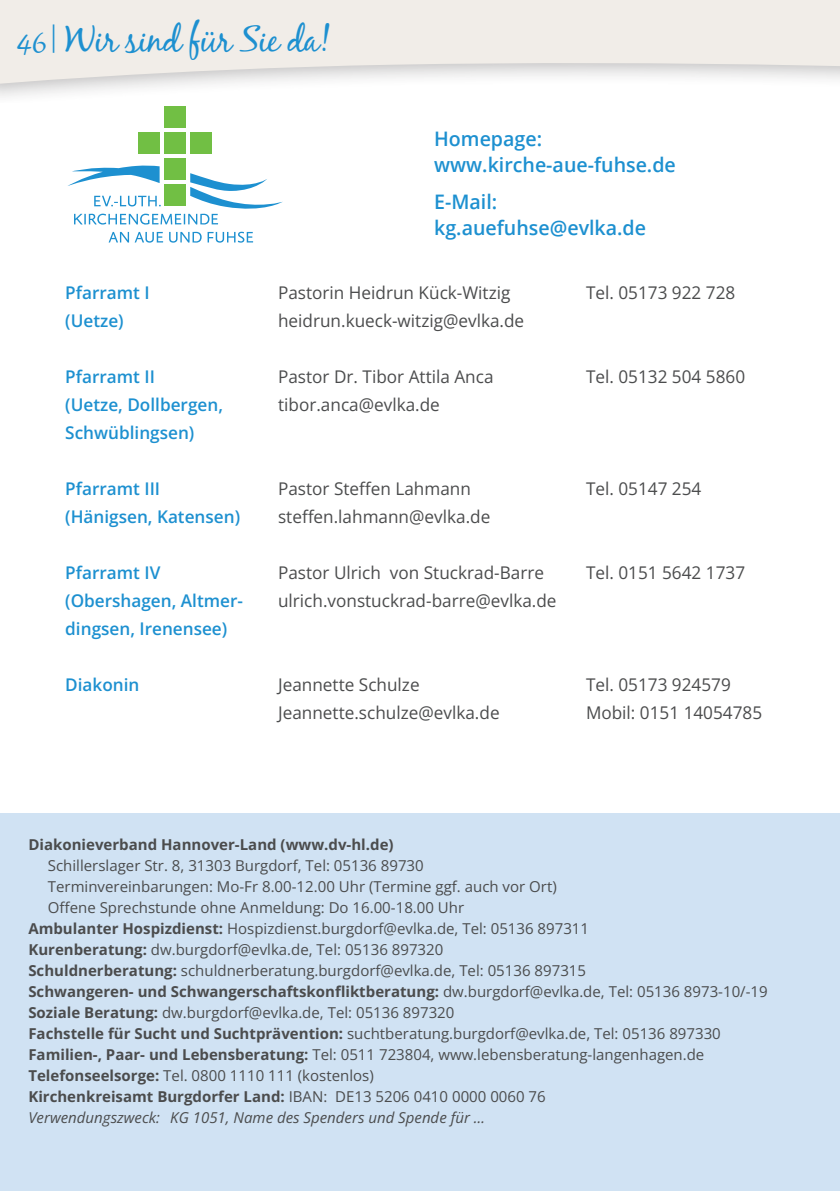
<style>
.page{position:relative;width:840px;height:1191px;background:#fff}
.page>*{position:absolute;margin:0;border:0;box-sizing:border-box;transform-origin:0 0}
.t1{font:36px "Black Jack";letter-spacing:-.02em;color:#1d90d0}
.t2{font:600 20px/26px "Open Sans";color:#1d90d0}
.t3{font:17.6px/28px "Open Sans";color:#4b4c4d}
.t4{font:600 17.6px/28px "Open Sans";color:#1d90d0}
.t5{font:15px "Open Sans";color:#4b4c4d}
.t6{font:700 15px "Open Sans";color:#4b4c4d}
.t7{font:italic 15px "Open Sans";color:#4b4c4d}
.s1{font-size:28px}
.s2{font-weight:700}
.s3{font-weight:400}
</style>
<div class="page">
<svg style="left:0;top:0;width:839px;height:94px;fill:#f1ede8"></svg>
<div style="left:0;top:814px;width:839px;height:377px;background:#d0e2f3"></div>
<svg style="left:108px;top:232px;width:145px;height:11px"></svg>
<div style="left:164px;top:132px;width:22px;height:22px;background:#71bf44"></div>
<div style="left:138px;top:132px;width:21px;height:22px;background:#71bf44"></div>
<div style="left:190px;top:132px;width:22px;height:22px;background:#71bf44"></div>
<div style="left:164px;top:106px;width:22px;height:21px;background:#71bf44"></div>
<div style="left:164px;top:158px;width:22px;height:22px;background:#71bf44"></div>
<svg style="left:68px;top:165px;width:215px;height:59px"></svg>
<hr style="left:839px;top:814px;width:1px;height:377px;background:#f1ede8">
<h1 class="t1" style="left:17px;top:17px;width:315px"><span class="s1">46</span> | Wir sind für Sie da!</h1>
<h2 class="t2" style="left:434px;top:125px;width:243px">Homepage: www.kirche-aue-fuhse.de</h2>
<h2 class="t2" style="left:434px;top:188px;width:213px">E-Mail: kg.auefuhse@evlka.de</h2>
<p class="t4" style="left:65px;top:278px;width:86px">Pfarramt I (Uetze)</p>
<p class="t4" style="left:65px;top:362px;width:159px">Pfarramt II<br>(Uetze, Dollbergen,<br>Schwüblingsen)</p>
<p class="t4" style="left:65px;top:474px;width:176px">Pfarramt III (Hänigsen, Katensen)</p>
<p class="t4" style="left:65px;top:558px;width:179px">Pfarramt IV (Obershagen, Altmer&shy;dingsen, Irenensee)</p>
<p class="t4" style="left:65px;top:670px;width:76px">Diakonin</p>
<p class="t3" style="left:278px;top:278px;width:247px">Pastorin Heidrun Kück-Witzig heidrun.kueck-witzig@evlka.de</p>
<p class="t3" style="left:278px;top:362px;width:217px">Pastor Dr. Tibor Attila Anca tibor.anca@evlka.de</p>
<p class="t3" style="left:278px;top:474px;width:213px">Pastor Steffen Lahmann steffen.lahmann@evlka.de</p>
<p class="t3" style="left:278px;top:558px;width:280px">Pastor Ulrich von Stuckrad-Barre ulrich.vonstuckrad-barre@evlka.de</p>
<p class="t3" style="left:278px;top:670px;width:223px">Jeannette Schulze<br>Jeannette.schulze@evlka.de</p>
<p class="t3" style="left:585px;top:278px;width:151px">Tel. 05173 922 728</p>
<p class="t3" style="left:585px;top:362px;width:161px">Tel. 05132 504 5860</p>
<p class="t3" style="left:585px;top:474px;width:117px">Tel. 05147 254</p>
<p class="t3" style="left:585px;top:558px;width:161px">Tel. 0151 5642 1737</p>
<p class="t3" style="left:585px;top:670px;width:178px">Tel. 05173 924579<br>Mobil: 0151 14054785</p>
<p class="t6" style="left:28px;top:834px;width:366px">Diakonieverband Hannover-Land (www.dv-hl.de)</p>
<p class="t5" style="left:48px;top:855px;width:377px">Schillerslager Str. 8, 31303 Burgdorf, Tel: 05136 89730</p>
<p class="t5" style="left:48px;top:876px;width:510px">Terminvereinbarungen: Mo-Fr 8.00-12.00 Uhr (Termine ggf. auch vor Ort)</p>
<p class="t5" style="left:48px;top:897px;width:417px">Offene Sprechstunde ohne Anmeldung: Do 16.00-18.00 Uhr</p>
<p class="t5" style="left:28px;top:918px;width:562px"><span class="s2">Ambulanter Hospizdienst:</span> Hospizdienst.burgdorf@evlka.de, Tel: 05136 897311</p>
<p class="t5" style="left:28px;top:939px;width:416px"><span class="s2">Kurenberatung:</span> dw.burgdorf@evlka.de, Tel: 05136 897320</p>
<p class="t5" style="left:28px;top:960px;width:559px"><span class="s2">Schuldnerberatung:</span> schuldnerberatung.burgdorf@evlka.de, Tel: 05136 897315</p>
<p class="t6" style="left:28px;top:981px;width:740px">Schwangeren- und Schwangerschaftskonfliktberatung: <span class="s3">dw.burgdorf@evlka.de, Tel: 05136 8973-10/-19</span></p>
<p class="t5" style="left:28px;top:1002px;width:427px"><span class="s2">Soziale Beratung:</span> dw.burgdorf@evlka.de, Tel: 05136 897320</p>
<p class="t5" style="left:28px;top:1023px;width:693px"><span class="s2">Fachstelle für Sucht und Suchtprävention:</span> suchtberatung.burgdorf@evlka.de, Tel: 05136 897330</p>
<p class="t5" style="left:28px;top:1044px;width:677px"><span class="s2">Familien-, Paar- und Lebensberatung:</span> Tel: 0511 723804, www.lebensberatung-langenhagen.de</p>
<p class="t5" style="left:28px;top:1065px;width:347px"><span class="s2">Telefonseelsorge:</span> Tel. 0800 1110 111 (kostenlos)</p>
<p class="t6" style="left:28px;top:1086px;width:518px">Kirchenkreisamt Burgdorfer Land: <span class="s3">IBAN: DE13 5206 0410 0000 0060 76</span></p>
<p class="t7" style="left:28px;top:1106px;width:458px">Verwendungszweck: KG 1051, Name des Spenders und Spende für …</p>
</div>
